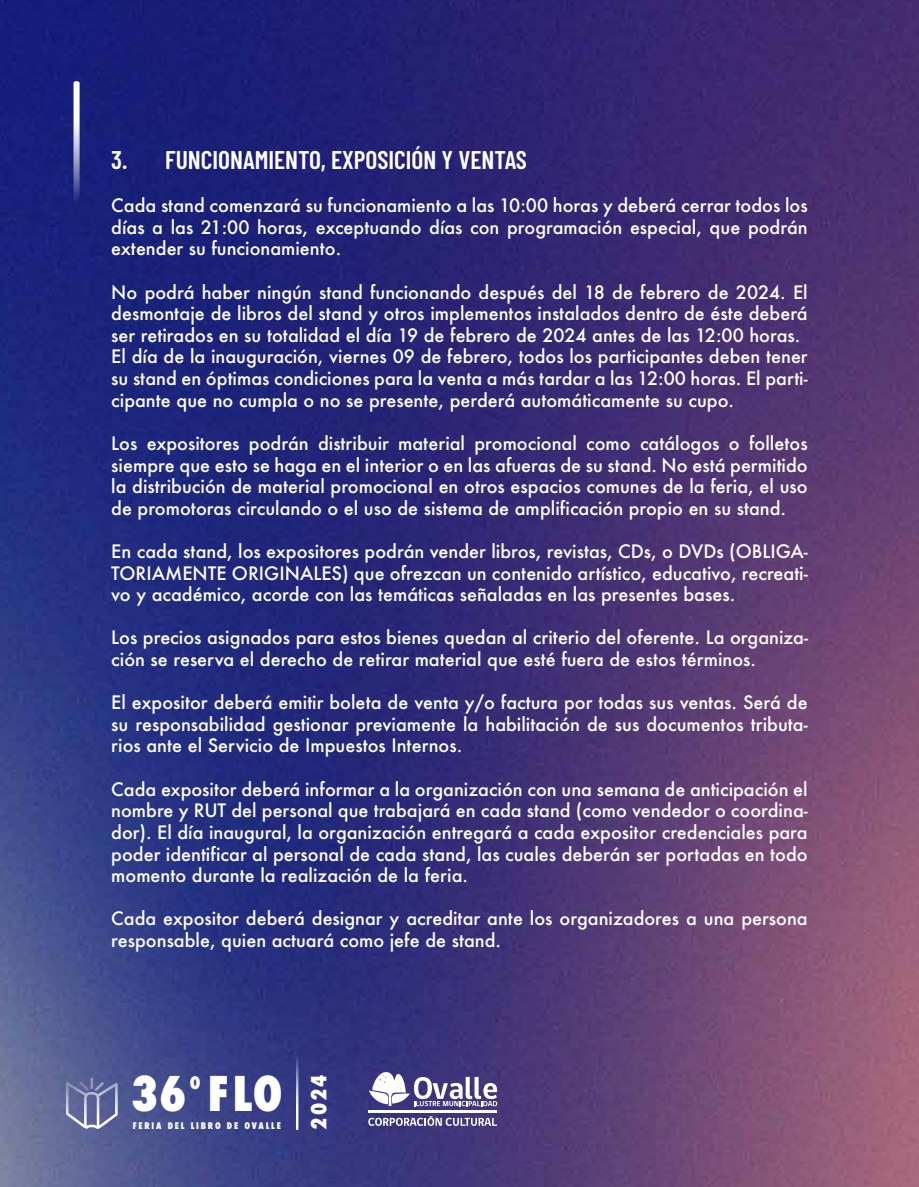
<style>
.page{position:relative;width:919px;height:1187px;background:#fff}
.page>*{position:absolute;margin:0;border:0;box-sizing:border-box;transform-origin:0 0}
.t1{font:800 condensed 46.5px "Futura";color:#fff}
.t2{font:600 25.5px "Barlow Condensed";color:#fff}
.t3{font:800 condensed 20.25px "Futura";color:#fff}
.t4{font:500 18px/21.6px "Futura";color:#fff;text-align:justify}
.t5{font:800 condensed 16.8px "Futura";color:#fff}
.t6{font:800 condensed 8.85px "Futura";letter-spacing:.2em;color:#fff}
</style>
<div class="page">
<img style="left:0;top:0;width:918px;height:1186px">
<svg style="left:73px;top:81px;width:7px;height:126px"></svg>
<svg style="left:66px;top:1077px;width:52px;height:51px;background:#757ba7"></svg>
<svg style="left:296px;top:1051px;width:2px;height:78px"></svg>
<svg style="left:369px;top:1070px;width:128px;height:36px"></svg>
<hr style="left:369px;top:1110px;width:128px;height:3px;background:#fff">
<svg style="left:368px;top:1115px;width:129px;height:10px"></svg>
<h2 class="t2" style="left:111px;top:141px;width:417px">3. FUNCIONAMIENTO, EXPOSICIÓN Y VENTAS</h2>
<p class="t4" style="left:111px;top:194px;width:698px">Cada stand comenzará su funcionamiento a las 10:00 horas y deberá cerrar todos los días a las 21:00 horas, exceptuando días con programación especial, que podrán extender su funcionamiento.</p>
<p class="t4" style="left:111px;top:281px;width:698px;text-align:left">No podrá haber ningún stand funcionando después del 18 de febrero de 2024. El desmontaje de libros del stand y otros implementos instalados dentro de éste deberá ser retirados en su totalidad el día 19 de febrero de 2024 antes de las 12:00 horas.<br>El día de la inauguración, viernes 09 de febrero, todos los participantes deben tener su stand en óptimas condiciones para la venta a más tardar a las 12:00 horas. El parti&shy;cipante que no cumpla o no se presente, perderá automáticamente su cupo.</p>
<p class="t4" style="left:111px;top:432px;width:698px">Los expositores podrán distribuir material promocional como catálogos o folletos siempre que esto se haga en el interior o en las afueras de su stand. No está permitido la distribución de material promocional en otros espacios comunes de la feria, el uso de promotoras circulando o el uso de sistema de amplificación propio en su stand.</p>
<p class="t4" style="left:111px;top:540px;width:698px">En cada stand, los expositores podrán vender libros, revistas, CDs, o DVDs (OBLIGA-TORIAMENTE ORIGINALES) que ofrezcan un contenido artístico, educativo, recreati&shy;vo y académico, acorde con las temáticas señaladas en las presentes bases.</p>
<p class="t4" style="left:111px;top:626px;width:698px">Los precios asignados para estos bienes quedan al criterio del oferente. La organiza&shy;ción se reserva el derecho de retirar material que esté fuera de estos términos.</p>
<p class="t4" style="left:111px;top:691px;width:698px">El expositor deberá emitir boleta de venta y/o factura por todas sus ventas. Será de su responsabilidad gestionar previamente la habilitación de sus documentos tributa&shy;rios ante el Servicio de Impuestos Internos.</p>
<p class="t4" style="left:111px;top:778px;width:698px">Cada expositor deberá informar a la organización con una semana de anticipación el nombre y RUT del personal que trabajará en cada stand (como vendedor o coordina&shy;dor). El día inaugural, la organización entregará a cada expositor credenciales para poder identificar al personal de cada stand, las cuales deberán ser portadas en todo momento durante la realización de la feria.</p>
<p class="t4" style="left:111px;top:907px;width:698px">Cada expositor deberá designar y acreditar ante los organizadores a una persona responsable, quien actuará como jefe de stand.</p>
<h1 class="t1" style="left:131px;top:1062px;width:153px">36 FLO</h1>
<p class="t6" style="left:133px;top:1119px;width:149px">FERIA DEL LIBRO DE OVALLE</p>
<p class="t5" style="left:190px;top:1071px;width:12px">O</p>
<p class="t3" style="left:305px;top:1129px;width:56px;rotate:-90deg">2024</p>
</div>
